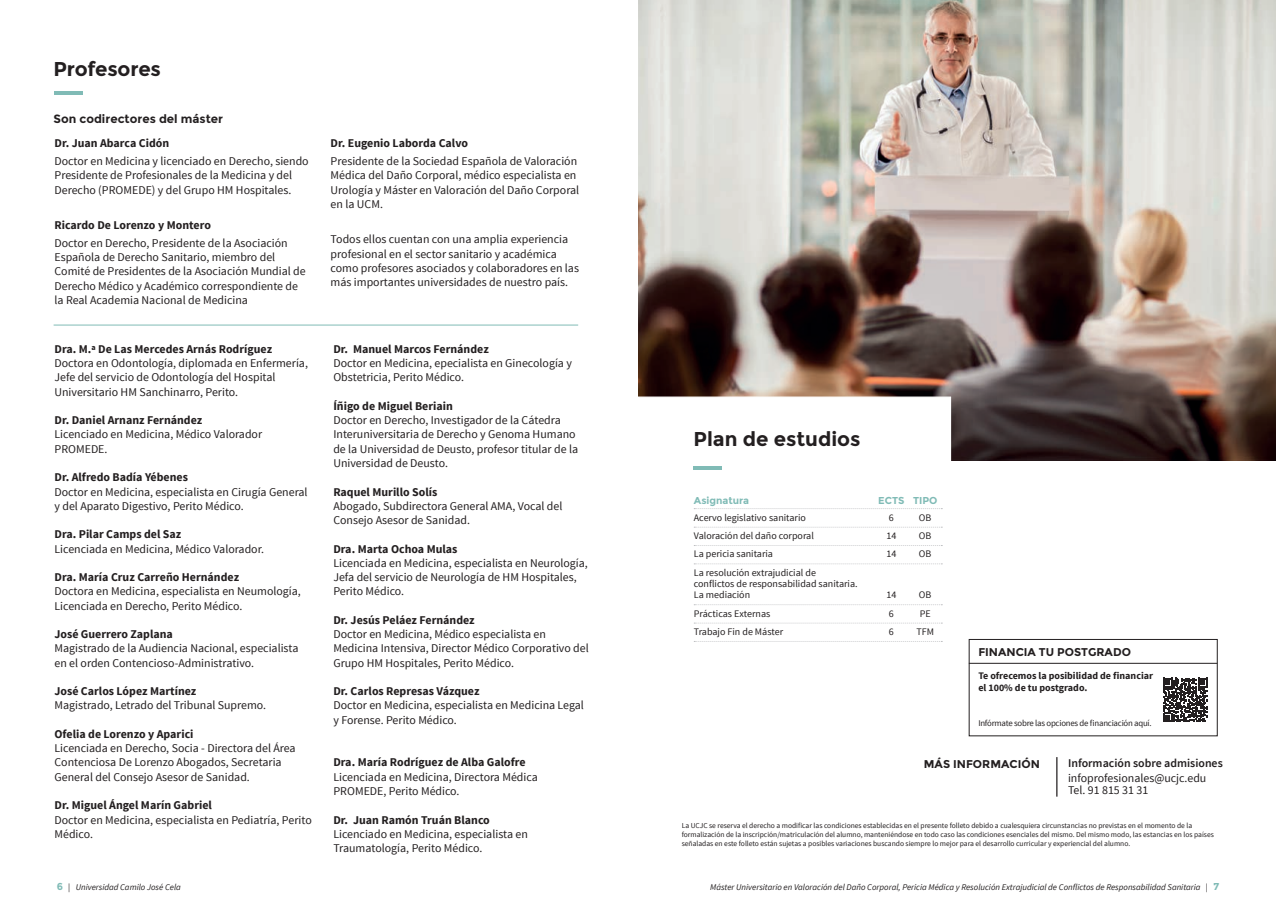
<style>
.page{position:relative;width:1276px;height:922px;background:#fff}
.page>*{position:absolute;margin:0;border:0;box-sizing:border-box;transform-origin:0 0}
.t1{font:700 20px "Montserrat";letter-spacing:-.005em;color:#231f20}
.t2{font:11.88px/14.2px "Source Sans Pro";color:#231f20}
.t3{font:700 11.88px "Source Sans Pro";color:#231f20}
.t4{font:600 11.88px "Source Sans Pro";color:#231f20}
.t5{font:700 11.88px "Montserrat";color:#231f20}
.t6{font:700 11.25px "Montserrat";color:#231f20}
.t7{font:10px/11.2px "Source Sans Pro";color:#231f20}
.t8{font:700 10px/12px "Source Sans Pro";color:#231f20}
.t9{font:700 10px "Montserrat";color:#80bbb6}
.t10{font:italic 8.75px "Source Sans Pro";color:#231f20}
.t11{font:8.75px "Source Sans Pro";letter-spacing:-.025em;color:#231f20}
.t12{font:7.5px/9px "Source Sans Pro";color:#231f20}
.s1{font-family:"Montserrat";font-weight:700;font-style:normal;font-size:10px;color:#80bbb6}
.s2{font-style:normal}
</style>
<div class="page">
<img style="left:638px;top:0;width:638px;height:461px">
<div style="left:637px;top:396px;width:314px;height:329px;background:#fff;border:1px solid #fff"></div>
<hr style="left:1056px;top:756px;width:1px;height:40px;background:#231f20">
<hr style="left:54px;top:91px;width:29px;height:4px;background:#80bbb6">
<hr style="left:693px;top:466px;width:29px;height:4px;background:#80bbb6">
<svg style="left:694px;top:508px;width:248px;height:1px"></svg>
<svg style="left:694px;top:526px;width:248px;height:1px"></svg>
<svg style="left:694px;top:545px;width:248px;height:1px"></svg>
<svg style="left:694px;top:563px;width:248px;height:1px"></svg>
<svg style="left:694px;top:604px;width:248px;height:1px"></svg>
<svg style="left:694px;top:622px;width:248px;height:1px"></svg>
<svg style="left:694px;top:641px;width:248px;height:1px"></svg>
<hr style="left:54px;top:324px;width:524px;height:1px;background:#80bbb6">
<div style="left:969px;top:639px;width:248px;height:97px;border:1px solid #231f20"></div>
<svg style="left:1163px;top:677px;width:44px;height:45px"></svg>
<hr style="left:969px;top:662px;width:248px;height:1px;background:#231f20">
<h1 class="t1" style="left:54px;top:57px;width:109px">Profesores</h1>
<p class="t5" style="left:54px;top:112px;width:171px">Son codirectores del máster</p>
<p class="t3" style="left:54px;top:136px;width:116px">Dr. Juan Abarca Cidón</p>
<p class="t2" style="left:54px;top:154px;width:256px">Doctor en Medicina y licenciado en Derecho, siendo<br>Presidente de Profesionales de la Medicina y del<br>Derecho (PROMEDE) y del Grupo HM Hospitales.</p>
<p class="t3" style="left:54px;top:217px;width:158px">Ricardo De Lorenzo y Montero</p>
<p class="t2" style="left:54px;top:236px;width:253px">Doctor en Derecho, Presidente de la Asociación Española de Derecho Sanitario, miembro del Comité de Presidentes de la Asociación Mundial de Derecho Médico y Académico correspondiente de la Real Academia Nacional de Medicina</p>
<p class="t3" style="left:54px;top:341px;width:219px">Dra. M.ª De Las Mercedes Arnás Rodríguez</p>
<p class="t2" style="left:54px;top:356px;width:255px">Doctora en Odontología, diplomada en Enfermería,<br>Jefe del servicio de Odontología del Hospital<br>Universitario HM Sanchinarro, Perito.</p>
<p class="t3" style="left:54px;top:412px;width:149px">Dr. Daniel Arnanz Fernández</p>
<p class="t2" style="left:54px;top:427px;width:209px">Licenciado en Medicina, Médico Valorador<br>PROMEDE.</p>
<p class="t3" style="left:54px;top:469px;width:135px">Dr. Alfredo Badía Yébenes</p>
<p class="t2" style="left:54px;top:484px;width:255px">Doctor en Medicina, especialista en Cirugía General y del Aparato Digestivo, Perito Médico.</p>
<p class="t3" style="left:54px;top:526px;width:128px">Dra. Pilar Camps del Saz</p>
<p class="t2" style="left:54px;top:541px;width:211px">Licenciada en Medicina, Médico Valorador.</p>
<p class="t3" style="left:54px;top:569px;width:186px">Dra. María Cruz Carreño Hernández</p>
<p class="t2" style="left:54px;top:584px;width:248px">Doctora en Medicina, especialista en Neumología,<br>Licenciada en Derecho, Perito Médico.</p>
<p class="t3" style="left:54px;top:626px;width:120px">José Guerrero Zaplana</p>
<p class="t2" style="left:54px;top:641px;width:245px">Magistrado de la Audiencia Nacional, especialista en el orden Contencioso-Administrativo.</p>
<p class="t3" style="left:54px;top:683px;width:143px">José Carlos López Martínez</p>
<p class="t2" style="left:54px;top:698px;width:213px">Magistrado, Letrado del Tribunal Supremo.</p>
<p class="t3" style="left:54px;top:726px;width:140px">Ofelia de Lorenzo y Aparici</p>
<p class="t2" style="left:54px;top:741px;width:243px">Licenciada en Derecho, Socia - Directora del Área<br>Contenciosa De Lorenzo Abogados, Secretaria<br>General del Consejo Asesor de Sanidad.</p>
<p class="t3" style="left:54px;top:797px;width:159px">Dr. Miguel Ángel Marín Gabriel</p>
<p class="t2" style="left:54px;top:812px;width:259px">Doctor en Medicina, especialista en Pediatría, Perito<br>Médico.</p>
<p class="t3" style="left:331px;top:136px;width:139px">Dr. Eugenio Laborda Calvo</p>
<p class="t2" style="left:331px;top:154px;width:250px">Presidente de la Sociedad Española de Valoración Médica del Daño Corporal, médico especialista en Urología y Máster en Valoración del Daño Corporal en la UCM.</p>
<p class="t2" style="left:331px;top:232px;width:250px">Todos ellos cuentan con una amplia experiencia profesional en el sector sanitario y académica como profesores asociados y colaboradores en las más importantes universidades de nuestro país.</p>
<p class="t3" style="left:333px;top:341px;width:157px">Dr. Manuel Marcos Fernández</p>
<p class="t2" style="left:333px;top:356px;width:240px">Doctor en Medicina, epecialista en Ginecología y<br>Obstetricia, Perito Médico.</p>
<p class="t3" style="left:333px;top:398px;width:121px">Íñigo de Miguel Beriain</p>
<p class="t2" style="left:333px;top:413px;width:246px">Doctor en Derecho, Investigador de la Cátedra Interuniversitaria de Derecho y Genoma Humano de la Universidad de Deusto, profesor titular de la Universidad de Deusto.</p>
<p class="t3" style="left:333px;top:484px;width:105px">Raquel Murillo Solís</p>
<p class="t2" style="left:333px;top:499px;width:230px">Abogado, Subdirectora General AMA, Vocal del<br>Consejo Asesor de Sanidad.</p>
<p class="t3" style="left:333px;top:541px;width:126px">Dra. Marta Ochoa Mulas</p>
<p class="t2" style="left:333px;top:556px;width:256px">Licenciada en Medicina, especialista en Neurología,<br>Jefa del servicio de Neurología de HM Hospitales,<br>Perito Médico.</p>
<p class="t3" style="left:333px;top:612px;width:143px">Dr. Jesús Peláez Fernández</p>
<p class="t2" style="left:333px;top:627px;width:257px">Doctor en Medicina, Médico especialista en<br>Medicina Intensiva, Director Médico Corporativo del<br>Grupo HM Hospitales, Perito Médico.</p>
<p class="t3" style="left:333px;top:683px;width:148px">Dr. Carlos Represas Vázquez</p>
<p class="t2" style="left:333px;top:698px;width:252px">Doctor en Medicina, especialista en Medicina Legal y Forense. Perito Médico.</p>
<p class="t3" style="left:333px;top:754px;width:194px">Dra. María Rodríguez de Alba Galofre</p>
<p class="t2" style="left:333px;top:769px;width:206px">Licenciada en Medicina, Directora Médica<br>PROMEDE, Perito Médico.</p>
<p class="t3" style="left:333px;top:811px;width:158px">Dr. Juan Ramón Truán Blanco</p>
<p class="t2" style="left:333px;top:826px;width:196px">Licenciado en Medicina, especialista en<br>Traumatología, Perito Médico.</p>
<h1 class="t1" style="left:693px;top:427px;width:168px">Plan de estudios</h1>
<p class="t9" style="left:694px;top:494px;width:57px">Asignatura</p>
<p class="t9" style="left:878px;top:494px;width:61px">ECTS TIPO</p>
<p class="t7" style="left:694px;top:511px;width:114px">Acervo legislativo sanitario</p>
<p class="t7" style="left:889px;top:511px;width:6px">6</p>
<p class="t7" style="left:919px;top:511px;width:14px">OB</p>
<p class="t7" style="left:694px;top:530px;width:122px">Valoración del daño corporal</p>
<p class="t7" style="left:886px;top:530px;width:11px">14</p>
<p class="t7" style="left:919px;top:530px;width:14px">OB</p>
<p class="t7" style="left:694px;top:548px;width:81px">La pericia sanitaria</p>
<p class="t7" style="left:886px;top:548px;width:11px">14</p>
<p class="t7" style="left:919px;top:548px;width:14px">OB</p>
<p class="t7" style="left:694px;top:566px;width:165px">La resolución extrajudicial de conflictos de responsabilidad sanitaria.<br>La mediación</p>
<p class="t7" style="left:886px;top:589px;width:11px">14</p>
<p class="t7" style="left:919px;top:589px;width:14px">OB</p>
<p class="t7" style="left:694px;top:607px;width:78px">Prácticas Externas</p>
<p class="t7" style="left:889px;top:607px;width:6px">6</p>
<p class="t7" style="left:919px;top:607px;width:13px">PE</p>
<p class="t7" style="left:694px;top:626px;width:91px">Trabajo Fin de Máster</p>
<p class="t7" style="left:889px;top:626px;width:6px">6</p>
<p class="t7" style="left:916px;top:626px;width:19px">TFM</p>
<p class="t6" style="left:978px;top:645px;width:154px">FINANCIA TU POSTGRADO</p>
<p class="t8" style="left:978px;top:670px;width:176px">Te ofrecemos la posibilidad de financiar el 100% de tu postgrado.</p>
<p class="t11" style="left:978px;top:717px;width:175px">Infórmate sobre las opciones de financiación aquí.</p>
<p class="t6" style="left:924px;top:757px;width:118px">MÁS INFORMACIÓN</p>
<p class="t4" style="left:1068px;top:755px;width:156px">Información sobre admisiones</p>
<p class="t2" style="left:1068px;top:771px;width:140px;line-height:12.5px">infoprofesionales@ucjc.edu<br>Tel. 91 815 31 31</p>
<p class="t12" style="left:681px;top:820px;width:534px">La UCJC se reserva el derecho a modificar las condiciones establecidas en el presente folleto debido a cualesquiera circunstancias no previstas en el momento de la formalización de la inscripción/matriculación del alumno, manteniéndose en todo caso las condiciones esenciales del mismo. Del mismo modo, las estancias en los países señaladas en este folleto están sujetas a posibles variaciones buscando siempre lo mejor para el desarrollo curricular y experiencial del alumno.</p>
<p class="t10" style="left:57px;top:881px;width:126px"><span class="s1">6</span> <span class="s2">|</span> Universidad Camilo José Cela</p>
<p class="t10" style="left:710px;top:881px;width:510px">Máster Universitario en Valoración del Daño Corporal, Pericia Médica y Resolución Extrajudicial de Conflictos de Responsabilidad Sanitaria <span class="s2">|</span> <span class="s1">7</span></p>
</div>
